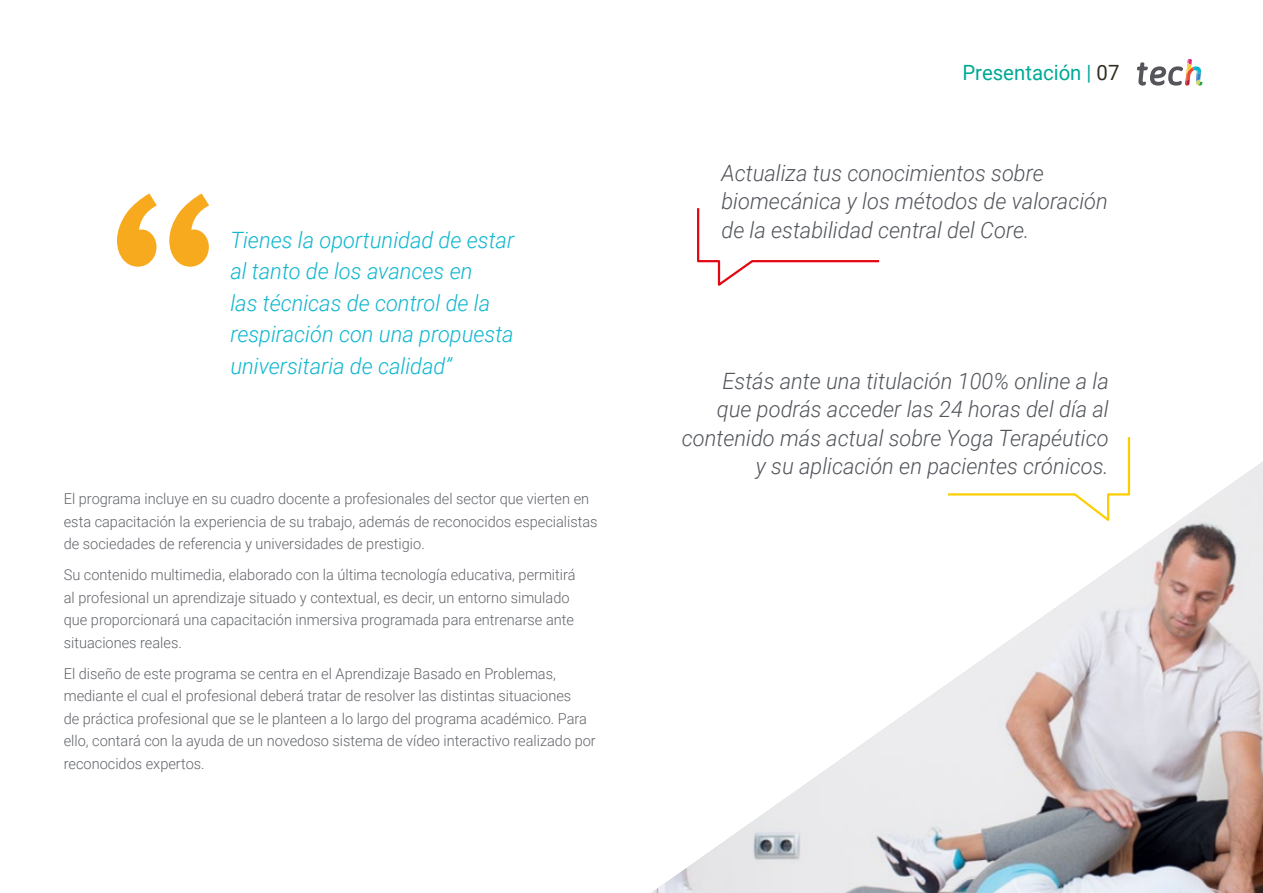
<style>
.page{position:relative;width:1263px;height:893px;background:#fff}
.page>*{position:absolute;margin:0;border:0;box-sizing:border-box;transform-origin:0 0}
.t1{font:italic 300 22.5px/28.5px "Roboto";color:#52555b;text-align:right}
.t2{font:italic 300 22.5px/31.5px "Roboto";color:#0fb6cf}
.t3{font:21px "Roboto";color:#00a996}
.t4{font:300 15px/22.5px "Roboto";color:#61646a}
.s1{color:#312e20}
</style>
<div class="page">
<img style="left:651px;top:461px;width:612px;height:432px">
<svg style="left:946px;top:437px;width:185px;height:87px"></svg>
<svg style="left:697px;top:208px;width:183px;height:78px"></svg>
<svg style="left:117px;top:193px;width:92px;height:74px"></svg>
<svg style="left:1137px;top:59px;width:65px;height:27px"></svg>
<h1 class="t2" style="left:230px;top:223px;width:285px">Tienes la oportunidad de estar al tanto de los avances en<br>las técnicas de control de la respiración con una propuesta universitaria de calidad”</h1>
<p class="t4" style="left:64px;top:487px;width:535px">El programa incluye en su cuadro docente a profesionales del sector que vierten en esta capacitación la experiencia de su trabajo, además de reconocidos especialistas de sociedades de referencia y universidades de prestigio.</p>
<p class="t4" style="left:64px;top:563px;width:513px">Su contenido multimedia, elaborado con la última tecnología educativa, permitirá al profesional un aprendizaje situado y contextual, es decir, un entorno simulado que proporcionará una capacitación inmersiva programada para entrenarse ante situaciones reales.</p>
<p class="t4" style="left:64px;top:662px;width:534px">El diseño de este programa se centra en el Aprendizaje Basado en Problemas, mediante el cual el profesional deberá tratar de resolver las distintas situaciones<br>de práctica profesional que se le planteen a lo largo del programa académico. Para ello, contará con la ayuda de un novedoso sistema de vídeo interactivo realizado por reconocidos expertos.</p>
<h2 class="t3" style="left:962px;top:57px;width:159px">Presentación | <span class="s1">07</span></h2>
<h1 class="t1" style="left:721px;top:158px;width:388px;text-align:left">Actualiza tus conocimientos sobre biomecánica y los métodos de valoración de la estabilidad central del Core.</h1>
<h1 class="t1" style="left:682px;top:366px;width:428px">Estás ante una titulación 100% online a la<br>que podrás acceder las 24 horas del día al contenido más actual sobre Yoga Terapéutico y su aplicación en pacientes crónicos.</h1>
</div>
